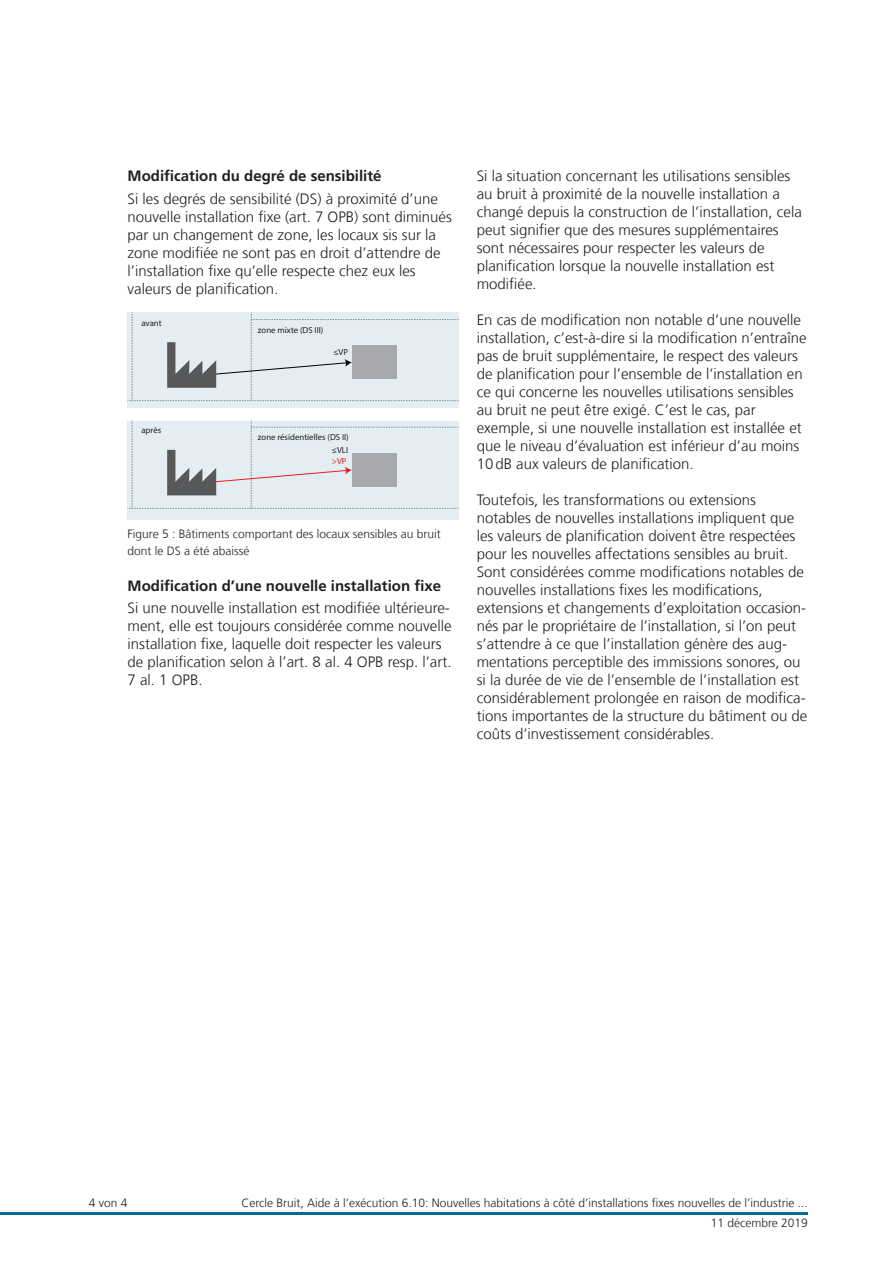
<style>
.page{position:relative;width:893px;height:1263px;background:#fff}
.page>*{position:absolute;margin:0;border:0;box-sizing:border-box;transform-origin:0 0}
.t1{font:300 15px/18px "Frutiger LT Com";color:#231f20}
.t2{font:700 15px "Frutiger LT Com";color:#231f20}
.t3{font:300 12px/20px "Frutiger LT Com";color:#231f20;text-align:right}
.t4{font:8.7px "Myriad Pro";color:#231f20}
.t5{font:8.7px "Myriad Pro";color:#ee1d23}
</style>
<div class="page">
<hr style="left:0;top:1212px;width:808px;height:2px;background:#006b95">
<div style="left:128px;top:313px;width:331px;height:207px;background:#e4edf2"></div>
<div style="left:128px;top:408px;width:331px;height:12px;background:#fff"></div>
<svg style="left:129px;top:314px;width:330px;height:87px"></svg>
<svg style="left:128px;top:420px;width:331px;height:89px"></svg>
<p class="t2" style="left:128px;top:167px;width:255px">Modification du degré de sensibilité</p>
<p class="t1" style="left:128px;top:189px;width:326px">Si les degrés de sensibilité (DS) à proximité d’une nouvelle installation fixe (art. 7 OPB) sont diminués par un changement de zone, les locaux sis sur la zone modifiée ne sont pas en droit d’attendre de l’installation fixe qu’elle respecte chez eux les valeurs de planification.</p>
<p class="t4" style="left:141px;top:317px;width:22px">avant</p>
<p class="t4" style="left:141px;top:425px;width:21px">après</p>
<p class="t4" style="left:258px;top:324px;width:67px">zone mixte (DS III)</p>
<p class="t4" style="left:333px;top:347px;width:16px">≤VP</p>
<p class="t4" style="left:258px;top:432px;width:92px">zone résidentielles (DS II)</p>
<p class="t4" style="left:332px;top:445px;width:18px">≤VLI</p>
<p class="t5" style="left:332px;top:455px;width:16px">&gt;VP</p>
<p class="t3" style="left:128px;top:526px;width:315px;line-height:16.5px;text-align:left">Figure 5 : Bâtiments comportant des locaux sensibles au bruit dont le DS a été abaissé</p>
<p class="t2" style="left:128px;top:577px;width:315px">Modification d’une nouvelle installation fixe</p>
<p class="t1" style="left:128px;top:599px;width:325px">Si une nouvelle installation est modifiée ultérieure&shy;ment, elle est toujours considérée comme nouvelle installation fixe, laquelle doit respecter les valeurs de planification selon à l’art. 8 al. 4 OPB resp. l’art.<br>7 al. 1 OPB.</p>
<p class="t1" style="left:477px;top:167px;width:327px">Si la situation concernant les utilisations sensibles au bruit à proximité de la nouvelle installation a changé depuis la construction de l’installation, cela peut signifier que des mesures supplémentaires sont nécessaires pour respecter les valeurs de planification lorsque la nouvelle installation est modifiée.</p>
<p class="t1" style="left:477px;top:311px;width:331px">En cas de modification non notable d’une nouvelle installation, c’est-à-dire si la modification n’entraîne pas de bruit supplémentaire, le respect des valeurs de planification pour l’ensemble de l’installation en ce qui concerne les nouvelles utilisations sensibles au bruit ne peut être exigé. C’est le cas, par exemple, si une nouvelle installation est installée et que le niveau d’évaluation est inférieur d’au moins 10dB aux valeurs de planification.</p>
<p class="t1" style="left:477px;top:491px;width:332px">Toutefois, les transformations ou extensions notables de nouvelles installations impliquent que les valeurs de planification doivent être respectées pour les nouvelles affectations sensibles au bruit.<br>Sont considérées comme modifications notables de nouvelles installations fixes les modifications, extensions et changements d’exploitation occasion&shy;nés par le propriétaire de l’installation, si l’on peut s’attendre à ce que l’installation génère des aug&shy;mentations perceptible des immissions sonores, ou si la durée de vie de l’ensemble de l’installation est considérablement prolongée en raison de modifica&shy;tions importantes de la structure du bâtiment ou de coûts d’investissement considérables.</p>
<p class="t3" style="left:89px;top:1193px;width:40px">4 von 4</p>
<p class="t3" style="left:241px;top:1193px;width:568px">Cercle Bruit, Aide à l’exécution 6.10: Nouvelles habitations à côté d’installations fixes nouvelles de l’industrie ...<br>11 décembre 2019</p>
</div>
